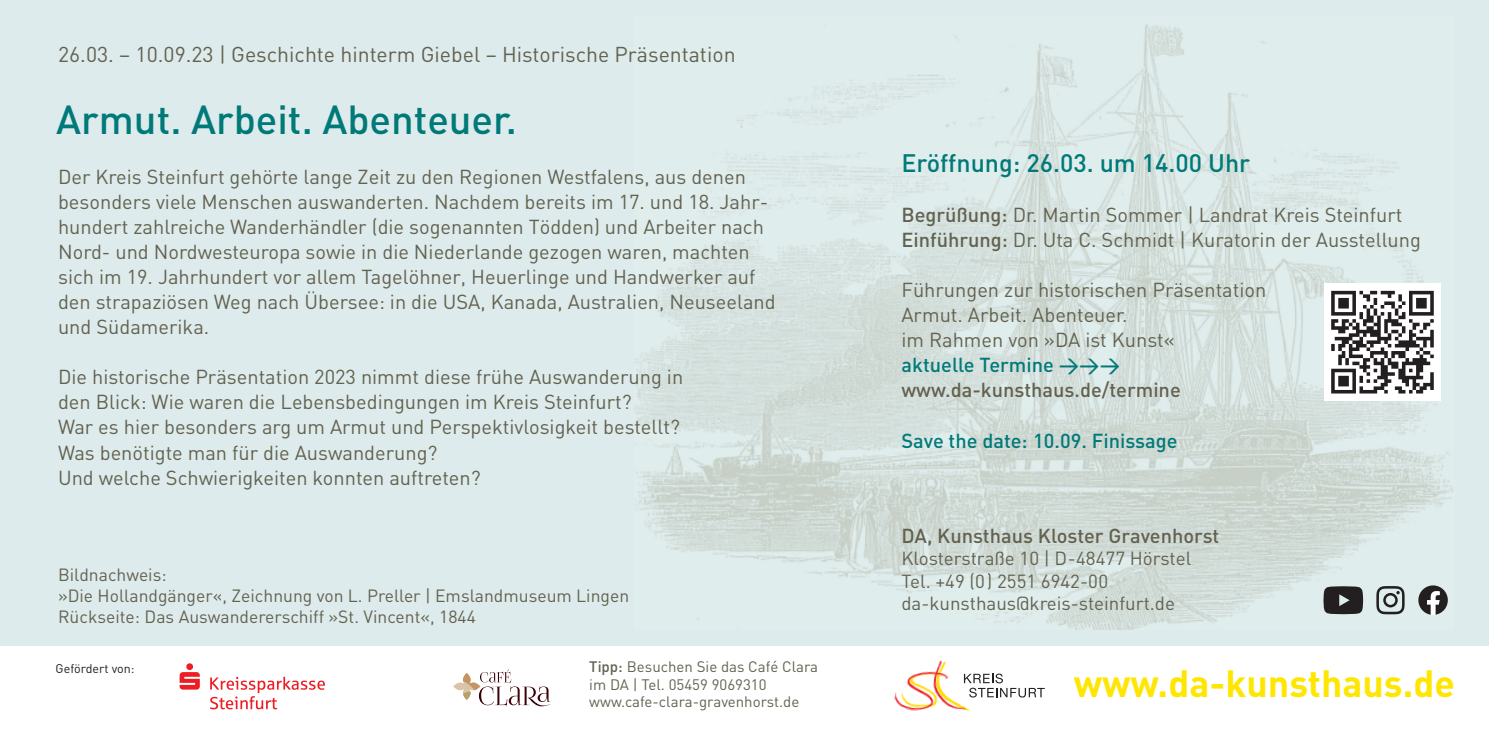
<style>
.page{position:relative;width:1489px;height:745px;background:#fff}
.page>*{position:absolute;margin:0;border:0;box-sizing:border-box;transform-origin:0 0}
.t1{font:500 40px "DIN";color:#007a78}
.t2{font:700 37.5px "DIN";color:#ffe601}
.t3{font:500 25px "DIN";color:#007a78}
.t4{font:21.25px "DIN";color:#636250}
.t5{font:20px/25px "DIN";color:#636250}
.t6{font:500 20px "DIN";color:#636250}
.t7{font:500 20px "DIN";color:#007a78}
.t8{font:18.75px/22.5px "DIN";color:#636250}
.t9{font:17.5px/21.2px "DIN";color:#636250}
.t10{font:15px/17.5px "DIN";color:#636250}
.t11{font:12.5px "DIN";color:#231f20}
.s1{font-weight:500}
</style>
<div class="page">
<div style="left:0;top:0;width:1488px;height:645px;background:#deebec"></div>
<img style="left:634px;top:24px;width:819px;height:605px">
<div style="left:1323px;top:283px;width:117px;height:117px;background:#fff"></div>
<svg style="left:1331px;top:290px;width:102px;height:103px"></svg>
<svg style="left:976px;top:673px;width:68px;height:24px"></svg>
<img style="left:894px;top:660px;width:82px;height:52px">
<svg style="left:453px;top:669px;width:97px;height:37px"></svg>
<svg style="left:1418px;top:585px;width:29px;height:29px"></svg>
<svg style="left:1323px;top:586px;width:39px;height:27px"></svg>
<svg style="left:1376px;top:585px;width:28px;height:29px"></svg>
<svg style="left:180px;top:663px;width:20px;height:26px"></svg>
<svg style="left:210px;top:676px;width:115px;height:33px"></svg>
<p class="t4" style="left:58px;top:46px;width:679px">26.03. – 10.09.23 | Geschichte hinterm Giebel – Historische Präsentation</p>
<h1 class="t1" style="left:56px;top:106px;width:462px">Armut. Arbeit. Abenteuer.</h1>
<p class="t5" style="left:58px;top:167px;width:719px">Der Kreis Steinfurt gehörte lange Zeit zu den Regionen Westfalens, aus denen besonders viele Menschen auswanderten. Nachdem bereits im 17. und 18. Jahr&shy;hundert zahlreiche Wanderhändler (die sogenannten Tödden) und Arbeiter nach Nord- und Nordwesteuropa sowie in die Niederlande gezogen waren, machten sich im 19. Jahrhundert vor allem Tagelöhner, Heuerlinge und Handwerker auf den strapaziösen Weg nach Übersee: in die USA, Kanada, Australien, Neuseeland und Südamerika.</p>
<p class="t5" style="left:58px;top:367px;width:626px">Die historische Präsentation 2023 nimmt diese frühe Auswanderung in den Blick: Wie waren die Lebensbedingungen im Kreis Steinfurt?<br>War es hier besonders arg um Armut und Perspektivlosigkeit bestellt?<br>Was benötigte man für die Auswanderung?<br>Und welche Schwierigkeiten konnten auftreten?</p>
<p class="t9" style="left:58px;top:565px;width:572px">Bildnachweis:<br>»Die Hollandgänger«, Zeichnung von L. Preller | Emslandmuseum Lingen<br>Rückseite: Das Auswandererschiff »St. Vincent«, 1844</p>
<p class="t11" style="left:56px;top:664px;width:80px">Gefördert von:</p>
<p class="t10" style="left:589px;top:659px;width:230px"><span class="s1">Tipp:</span> Besuchen Sie das Café Clara im DA | Tel. 05459 9069310 www.cafe-clara-gravenhorst.de</p>
<p class="t3" style="left:901px;top:154px;width:350px">Eröffnung: 26.03. um 14.00 Uhr</p>
<p class="t5" style="left:901px;top:205px;width:521px"><span class="s1">Begrüßung:</span> Dr. Martin Sommer | Landrat Kreis Steinfurt<br><span class="s1">Einführung:</span> Dr. Uta C. Schmidt | Kuratorin der Ausstellung</p>
<p class="t5" style="left:901px;top:280px;width:366px">Führungen zur historischen Präsentation<br>Armut. Arbeit. Abenteuer.<br>im Rahmen von »DA ist Kunst«</p>
<p class="t7" style="left:901px;top:358px;width:220px">aktuelle Termine &gt;&gt;&gt;</p>
<p class="t6" style="left:901px;top:383px;width:281px">www.da-kunsthaus.de/termine</p>
<p class="t7" style="left:901px;top:433px;width:278px">Save the date: 10.09. Finissage</p>
<p class="t6" style="left:901px;top:528px;width:319px">DA, Kunsthaus Kloster Gravenhorst</p>
<p class="t8" style="left:901px;top:549px;width:291px">Klosterstraße 10 | D-48477 Hörstel<br>Tel. +49 (0) 2551 6942-00 da-kunsthaus@kreis-steinfurt.de</p>
<h2 class="t2" style="left:1073px;top:669px;width:383px">www.da-kunsthaus.de</h2>
</div>
